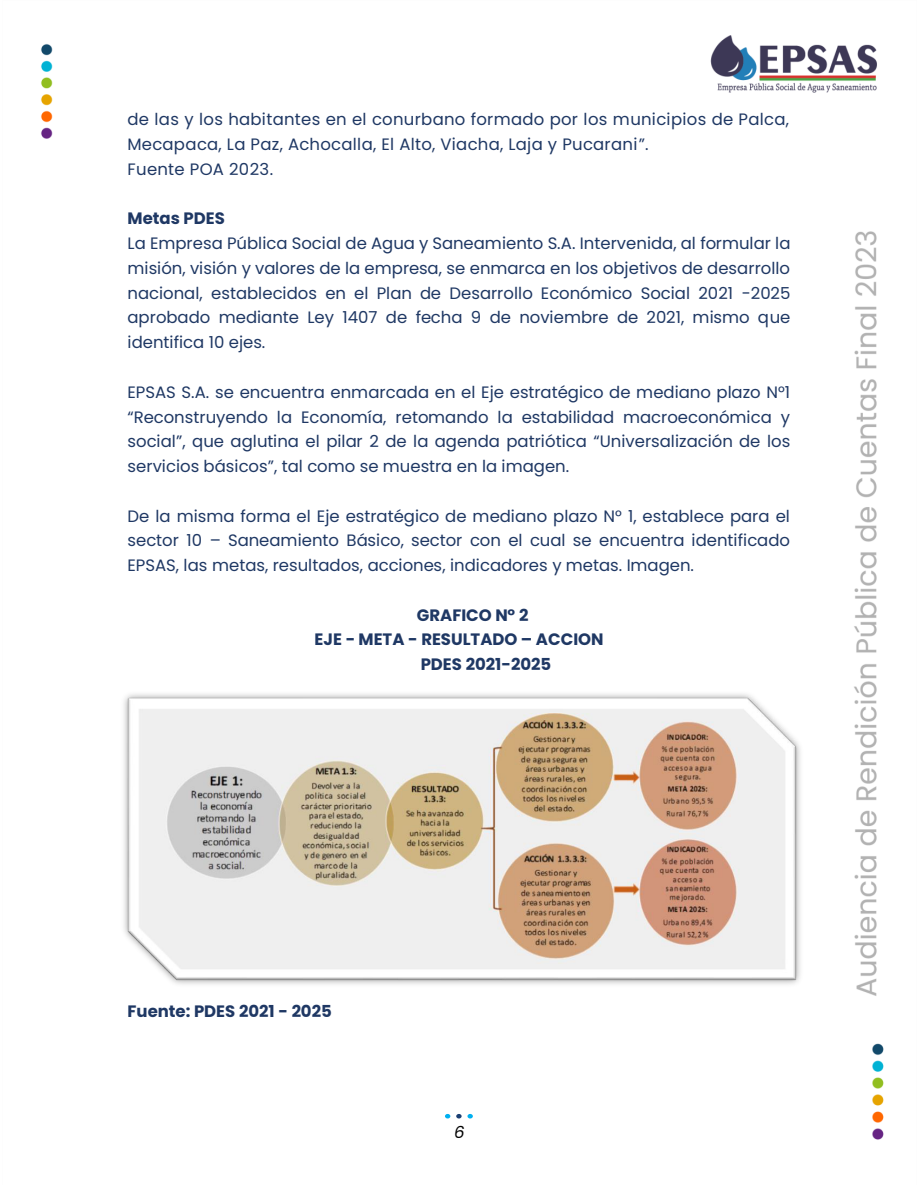
<style>
.page{position:relative;width:918px;height:1188px;background:#fff}
.page>*{position:absolute;margin:0;border:0;box-sizing:border-box;transform-origin:0 0}
.t1{font:16.5px/24.8px "Poppins";letter-spacing:.01em;color:#1f3864;text-align:justify}
.t2{font:700 16.5px "Poppins";color:#1f3864}
.t3{font:italic 16.5px "Poppins";color:#000}
</style>
<div class="page">
<img style="left:41px;top:35px;width:843px;height:1105px">
<img style="left:434px;top:1119px;width:50px;height:21px">
<svg style="left:445px;top:1114px;width:5px;height:5px"></svg>
<svg style="left:456px;top:1114px;width:17px;height:5px"></svg>
<img style="left:118px;top:688px;width:689px;height:302px">
<div style="left:128px;top:106px;width:662px;height:25px;background:#fff"></div>
<div style="left:128px;top:131px;width:521px;height:25px;background:#fff"></div>
<div style="left:128px;top:156px;width:145px;height:25px;background:#fff"></div>
<p class="t1" style="left:128px;top:107px;width:663px;text-align:left">de las y los habitantes en el conurbano formado por los municipios de Palca,<br>Mecapaca, La Paz, Achocalla, El Alto, Viacha, Laja y Pucarani”.<br>Fuente POA 2023.</p>
<p class="t2" style="left:128px;top:209px;width:99px">Metas PDES</p>
<p class="t1" style="left:128px;top:231px;width:665px">La Empresa Pública Social de Agua y Saneamiento S.A. Intervenida, al formular la misión, visión y valores de la empresa, se enmarca en los objetivos de desarrollo nacional, establecidos en el Plan de Desarrollo Económico Social 2021 -2025 aprobado mediante Ley 1407 de fecha 9 de noviembre de 2021, mismo que identifica 10 ejes.</p>
<p class="t1" style="left:128px;top:380px;width:664px">EPSAS S.A. se encuentra enmarcada en el Eje estratégico de mediano plazo N°1 “Reconstruyendo la Economía, retomando la estabilidad macroeconómica y social”, que aglutina el pilar 2 de la agenda patriótica “Universalización de los servicios básicos”, tal como se muestra en la imagen.</p>
<p class="t1" style="left:128px;top:503px;width:664px">De la misma forma el Eje estratégico de mediano plazo N° 1, establece para el sector 10 – Saneamiento Básico, sector con el cual se encuentra identificado EPSAS, las metas, resultados, acciones, indicadores y metas. Imagen.</p>
<p class="t2" style="left:417px;top:605px;width:113px">GRAFICO N° 2</p>
<p class="t2" style="left:315px;top:630px;width:290px">EJE - META - RESULTADO – ACCION</p>
<p class="t2" style="left:421px;top:655px;width:132px">PDES 2021-2025</p>
<p class="t2" style="left:128px;top:1001px;width:206px">Fuente: PDES 2021 - 2025</p>
<p class="t3" style="left:454px;top:1123px;width:12px">6</p>
</div>
